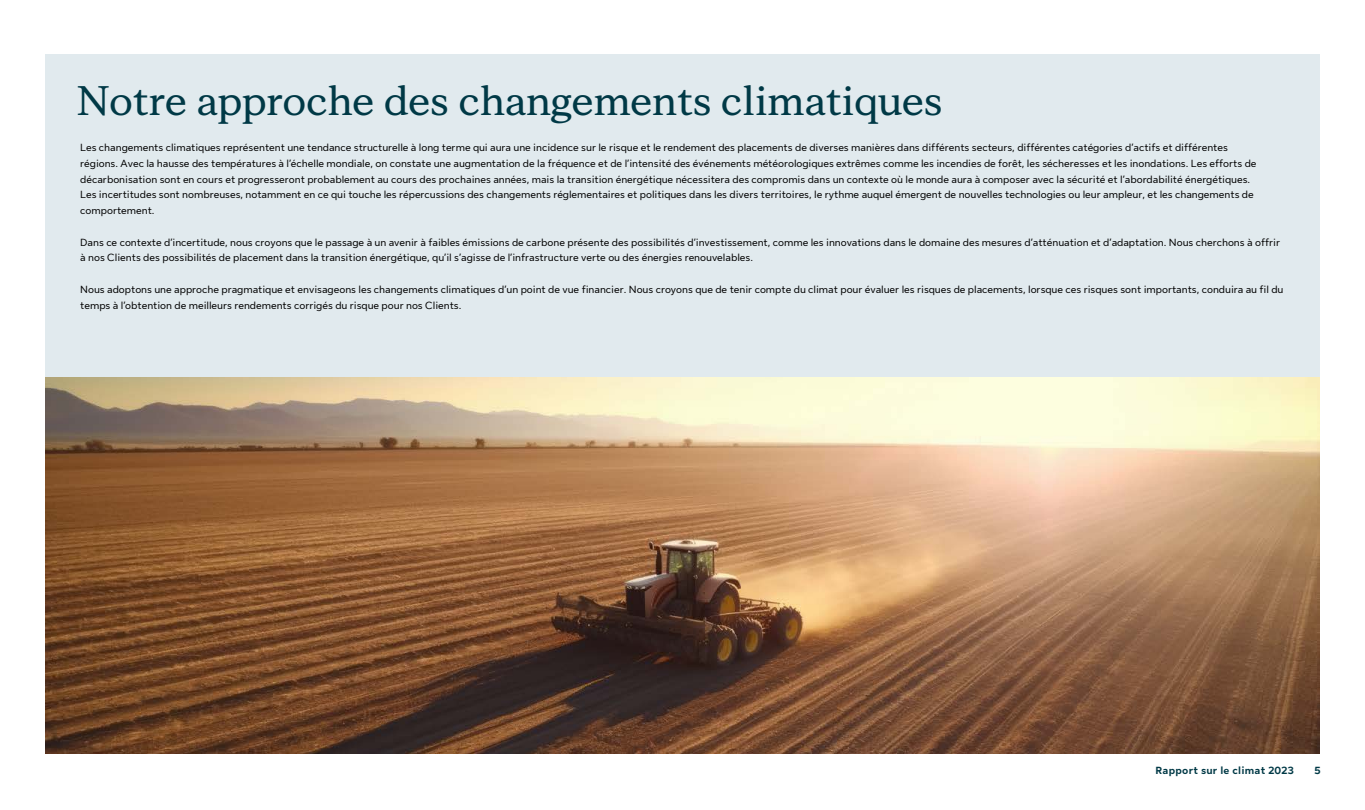
<style>
.page{position:relative;width:1365px;height:810px;background:#fff}
.page>*{position:absolute;margin:0;border:0;box-sizing:border-box;transform-origin:0 0}
.t1{font:700 41.25px "Sun Life New Display";color:#003946}
.t2{font:10.5px/15.8px "Sun Life New Text";color:#000}
.t3{font:700 10.5px "Sun Life New Text";letter-spacing:.025em;color:#003946}
</style>
<div class="page">
<div style="left:45px;top:54px;width:1275px;height:322px;background:#e1eaee"></div>
<img style="left:45px;top:377px;width:1275px;height:377px">
<h1 class="t1" style="left:77px;top:73px;width:867px">Notre approche des changements climatiques</h1>
<p class="t2" style="left:80px;top:139px;width:1178px">Les changements climatiques représentent une tendance structurelle à long terme qui aura une incidence sur le risque et le rendement des placements de diverses manières dans différents secteurs, différentes catégories d’actifs et différentes régions. Avec la hausse des températures à l’échelle mondiale, on constate une augmentation de la fréquence et de l’intensité des événements météorologiques extrêmes comme les incendies de forêt, les sécheresses et les inondations. Les efforts de décarbonisation sont en cours et progresseront probablement au cours des prochaines années, mais la transition énergétique nécessitera des compromis dans un contexte où le monde aura à composer avec la sécurité et l’abordabilité énergétiques.<br>Les incertitudes sont nombreuses, notamment en ce qui touche les répercussions des changements réglementaires et politiques dans les divers territoires, le rythme auquel émergent de nouvelles technologies ou leur ampleur, et les changements de comportement.</p>
<p class="t2" style="left:80px;top:234px;width:1201px">Dans ce contexte d’incertitude, nous croyons que le passage à un avenir à faibles émissions de carbone présente des possibilités d’investissement, comme les innovations dans le domaine des mesures d’atténuation et d’adaptation. Nous cherchons à offrir à nos Clients des possibilités de placement dans la transition énergétique, qu’il s’agisse de l’infrastructure verte ou des énergies renouvelables.</p>
<p class="t2" style="left:80px;top:281px;width:1205px">Nous adoptons une approche pragmatique et envisageons les changements climatiques d’un point de vue financier. Nous croyons que de tenir compte du climat pour évaluer les risques de placements, lorsque ces risques sont importants, conduira au fil du temps à l’obtention de meilleurs rendements corrigés du risque pour nos Clients.</p>
<p class="t3" style="left:1155px;top:763px;width:140px">Rapport sur le climat 2023</p>
<p class="t3" style="left:1315px;top:763px;width:8px">5</p>
</div>
